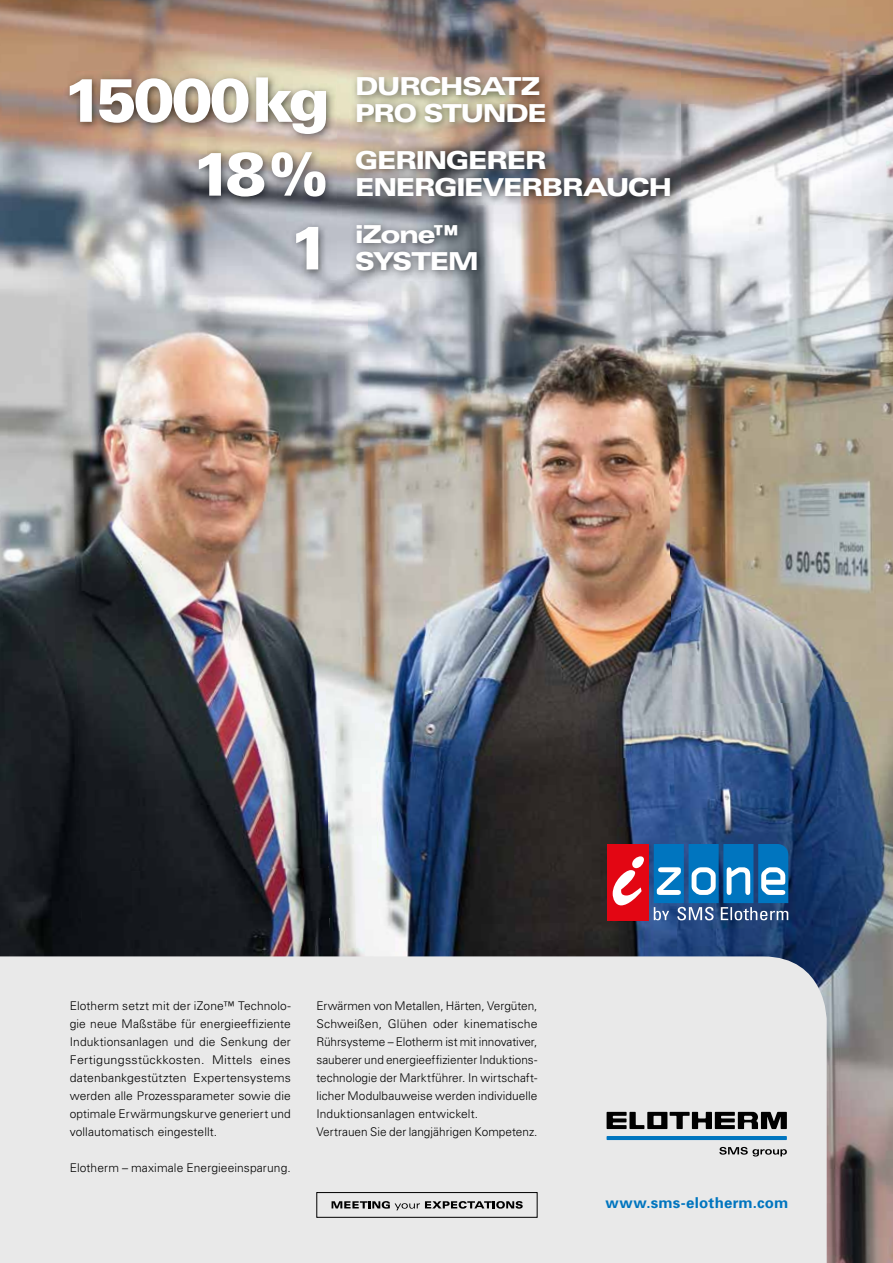
<style>
.page{position:relative;width:893px;height:1263px;background:#fff}
.page>*{position:absolute;margin:0;border:0;box-sizing:border-box;transform-origin:0 0}
.t1{font:900 61.5px/73.8px "Univers";letter-spacing:-.07em;color:#fff;text-align:right}
.t2{font:900 expanded 24.75px/26.5px "Univers";letter-spacing:-.07em;color:#fff}
.t3{font:700 15px "Univers";letter-spacing:.015em;color:#0075bf}
.t4{font:300 12px/18px "Univers";letter-spacing:.005em;color:#000;text-align:justify}
</style>
<div class="page">
<img style="left:0;top:0;width:893px;height:89px">
<img style="left:0;top:89px;width:80px;height:867px">
<img style="left:329px;top:84px;width:47px;height:872px">
<img style="left:674px;top:75px;width:219px;height:626px">
<img style="left:70px;top:280px;width:259px;height:593px">
<img style="left:367px;top:280px;width:307px;height:483px">
<img style="left:672px;top:701px;width:221px;height:562px">
<img style="left:376px;top:757px;width:307px;height:199px">
<img style="left:80px;top:868px;width:256px;height:88px">
<div style="left:608px;top:844px;width:41px;height:76px;background:#e30613"></div>
<svg style="left:613px;top:856px;width:31px;height:49px"></svg>
<svg style="left:654px;top:844px;width:134px;height:76px;background:#3882b9"></svg>
<div style="left:0;top:956px;width:827px;height:307px;background:#e9e9e9"></div>
<hr style="left:607px;top:1136px;width:180px;height:4px;background:#0075bf">
<svg style="left:719px;top:1147px;width:68px;height:9px"></svg>
<svg style="left:607px;top:1112px;width:180px;height:17px;background:#555"></svg>
<div style="left:316px;top:1192px;width:221px;height:26px;border:1px solid #000"></div>
<svg style="left:332px;top:1201px;width:191px;height:9px;background:#8e8e8e"></svg>
<img style="left:350px;top:71px;width:331px;height:209px">
<img style="left:63px;top:71px;width:273px;height:209px">
<h1 class="t1" style="left:62px;top:61px;width:269px">15000 kg<br>18 %<br>1</h1>
<h2 class="t2" style="left:355px;top:73px;width:194px">DURCHSATZ<br>PRO STUNDE</h2>
<h2 class="t2" style="left:355px;top:147px;width:319px">GERINGERER<br>ENERGIEVERBRAUCH</h2>
<h2 class="t2" style="left:355px;top:221px;width:126px">iZone™<br>SYSTEM</h2>
<p class="t4" style="left:70px;top:997px;width:223px">Elotherm setzt mit der iZone™ Technolo&shy;gie neue Maßstäbe für energieeffiziente Induktionsanlagen und die Senkung der Fertigungsstückkosten. Mittels eines datenbankgestützten Expertensystems werden alle Prozessparameter sowie die optimale Erwärmungskurve generiert und vollautomatisch eingestellt.</p>
<p class="t4" style="left:70px;top:1159px;width:223px">Elotherm – maximale Energieeinsparung.</p>
<p class="t4" style="left:316px;top:997px;width:223px;text-align:left">Erwärmen von Metallen, Härten, Vergüten, Schweißen, Glühen oder kinematische Rührsysteme – Elotherm ist mit innovativer, sauberer und energieeffizienter Induktions&shy;technologie der Marktführer. In wirtschaft&shy;licher Modulbauweise werden individuelle Induktionsanlagen entwickelt.<br>Vertrauen Sie der langjährigen Kompetenz.</p>
<p class="t3" style="left:606px;top:1194px;width:184px">www.sms-elotherm.com</p>
</div>
